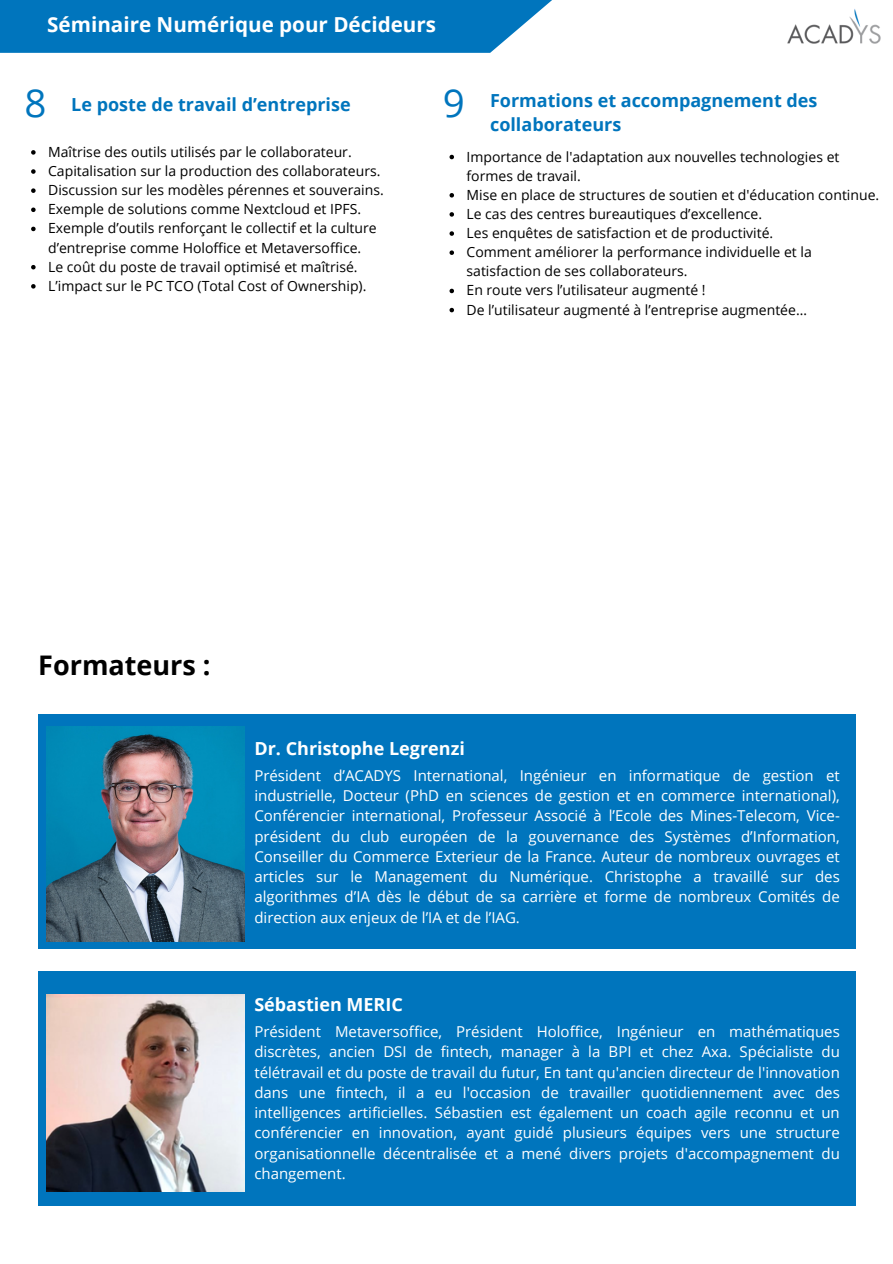
<style>
.page{position:relative;width:893px;height:1264px;background:#fff}
.page>*{position:absolute;margin:0;border:0;box-sizing:border-box;transform-origin:0 0}
.t1{font:38.55px "Open Sans";color:#0075bd}
.t2{font:700 27px "Open Sans";color:#000}
.t3{font:700 20.7px "Open Sans";color:#fff}
.t4{font:700 18px/24.8px "Open Sans";color:#0075bd}
.t5{font:700 18px "Open Sans";color:#fff}
.t6{font:15px/20.2px "Open Sans";color:#fff;text-align:justify}
.t7{font:13.95px/19.2px "Open Sans";color:#000}
</style>
<div class="page">
<svg style="left:0;top:0;width:552px;height:53px;background:#0e7dc0"></svg>
<img style="left:787px;top:9px;width:94px;height:35px">
<svg style="left:449px;top:155px;width:5px;height:4px"></svg>
<svg style="left:449px;top:193px;width:5px;height:4px"></svg>
<svg style="left:449px;top:212px;width:5px;height:5px"></svg>
<svg style="left:449px;top:231px;width:5px;height:5px"></svg>
<svg style="left:449px;top:250px;width:5px;height:5px"></svg>
<svg style="left:449px;top:289px;width:5px;height:4px"></svg>
<svg style="left:449px;top:308px;width:5px;height:4px"></svg>
<svg style="left:31px;top:150px;width:5px;height:5px"></svg>
<svg style="left:31px;top:169px;width:5px;height:5px"></svg>
<svg style="left:31px;top:188px;width:5px;height:5px"></svg>
<svg style="left:31px;top:207px;width:5px;height:5px"></svg>
<svg style="left:31px;top:227px;width:5px;height:4px"></svg>
<svg style="left:31px;top:265px;width:5px;height:4px"></svg>
<svg style="left:31px;top:284px;width:5px;height:4px"></svg>
<div style="left:38px;top:970px;width:817px;height:235px;background:#0075bd"></div>
<img style="left:46px;top:994px;width:198px;height:197px">
<div style="left:38px;top:714px;width:817px;height:234px;background:#0075bd"></div>
<img style="left:46px;top:726px;width:198px;height:215px">
<h3 class="t3" style="left:47px;top:10px;width:390px">Séminaire Numérique pour Décideurs</h3>
<h1 class="t1" style="left:24px;top:76px;width:23px">8</h1>
<p class="t4" style="left:71px;top:92px;width:281px">Le poste de travail d’entreprise</p>
<p class="t7" style="left:48px;top:142px;width:305px">Maîtrise des outils utilisés par le collaborateur.</p>
<p class="t7" style="left:48px;top:161px;width:334px">Capitalisation sur la production des collaborateurs.</p>
<p class="t7" style="left:48px;top:180px;width:337px">Discussion sur les modèles pérennes et souverains.</p>
<p class="t7" style="left:48px;top:199px;width:314px">Exemple de solutions comme Nextcloud et IPFS.</p>
<p class="t7" style="left:48px;top:218px;width:330px">Exemple d’outils renforçant le collectif et la culture d’entreprise comme Holoffice et Metaversoffice.</p>
<p class="t7" style="left:48px;top:257px;width:311px">Le coût du poste de travail optimisé et maîtrisé.</p>
<p class="t7" style="left:48px;top:276px;width:320px">L’impact sur le PC TCO (Total Cost of Ownership).</p>
<h3 class="t1" style="left:442px;top:76px;width:23px">9</h3>
<p class="t4" style="left:490px;top:87px;width:329px">Formations et accompagnement des collaborateurs</p>
<h3 class="t7" style="left:466px;top:146px;width:374px">Importance de l'adaptation aux nouvelles technologies et formes de travail.</h3>
<p class="t7" style="left:466px;top:185px;width:414px">Mise en place de structures de soutien et d'éducation continue.</p>
<p class="t7" style="left:466px;top:204px;width:297px">Le cas des centres bureautiques d’excellence.</p>
<p class="t7" style="left:466px;top:223px;width:308px">Les enquêtes de satisfaction et de productivité.</p>
<p class="t7" style="left:466px;top:242px;width:347px">Comment améliorer la performance individuelle et la satisfaction de ses collaborateurs.</p>
<p class="t7" style="left:466px;top:280px;width:240px">En route vers l’utilisateur augmenté !</p>
<p class="t7" style="left:466px;top:299px;width:342px">De l’utilisateur augmenté à l’entreprise augmentée…</p>
<p class="t2" style="left:38px;top:646px;width:174px">Formateurs :</p>
<p class="t5" style="left:254px;top:735px;width:212px">Dr. Christophe Legrenzi</p>
<p class="t6" style="left:254px;top:764px;width:587px">Président d’ACADYS International, Ingénieur en informatique de gestion et industrielle, Docteur (PhD en sciences de gestion et en commerce international), Conférencier international, Professeur Associé à l’Ecole des Mines-Telecom, Vice&shy;président du club européen de la gouvernance des Systèmes d’Information, Conseiller du Commerce Exterieur de la France. Auteur de nombreux ouvrages et articles sur le Management du Numérique. Christophe a travaillé sur des algorithmes d’IA dès le début de sa carrière et forme de nombreux Comités de direction aux enjeux de l’IA et de l’IAG.</p>
<p class="t5" style="left:254px;top:991px;width:150px">Sébastien MERIC</p>
<p class="t6" style="left:254px;top:1021px;width:587px">Président Metaversoffice, Président Holoffice, Ingénieur en mathématiques discrètes, ancien DSI de fintech, manager à la BPI et chez Axa. Spécialiste du télétravail et du poste de travail du futur, En tant qu'ancien directeur de l'innovation dans une fintech, il a eu l'occasion de travailler quotidiennement avec des intelligences artificielles. Sébastien est également un coach agile reconnu et un conférencier en innovation, ayant guidé plusieurs équipes vers une structure organisationnelle décentralisée et a mené divers projets d'accompagnement du changement.</p>
</div>
